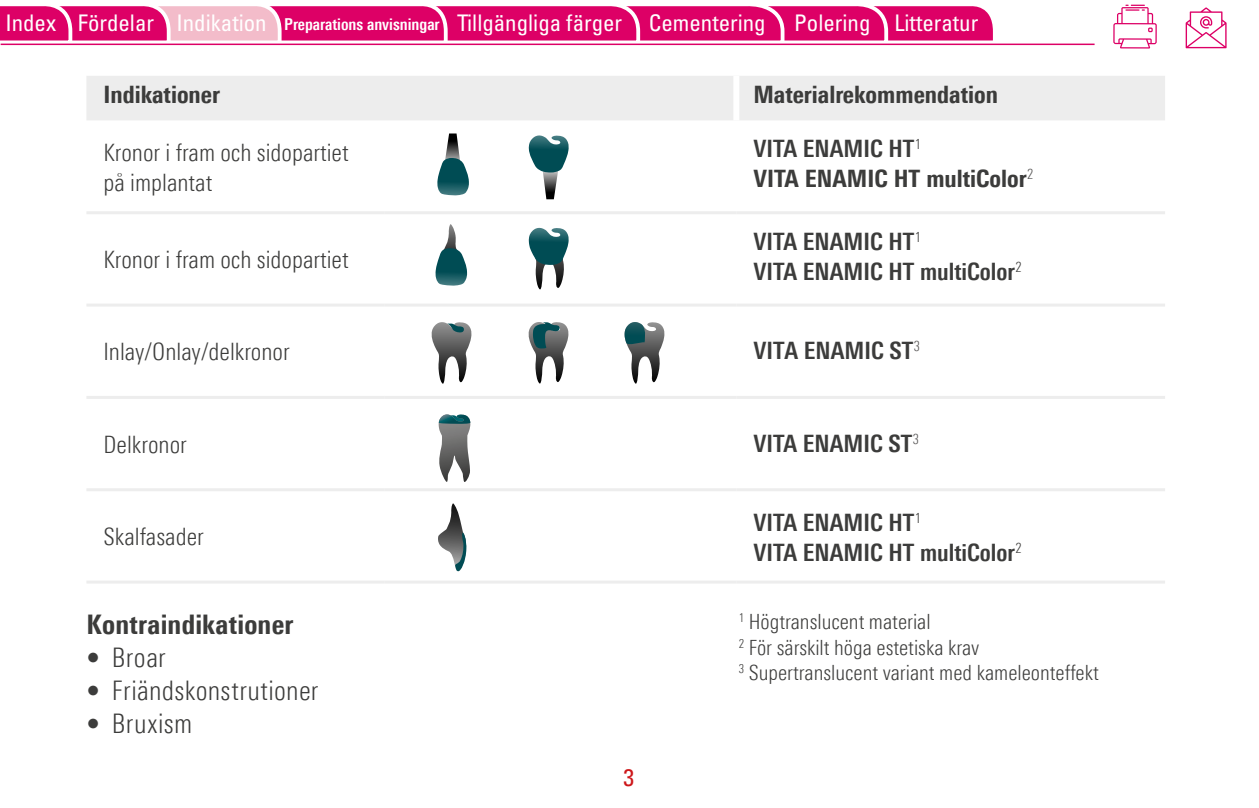
<style>
.page{position:relative;width:1259px;height:808px;background:#fff}
.page>*{position:absolute;margin:0;border:0;box-sizing:border-box;transform-origin:0 0}
.t1{font:300 condensed 27px "Univers Next Pro";letter-spacing:.01em;color:#3c3c3b}
.t2{font:800 condensed 27px "Univers Next Pro";letter-spacing:.01em;color:#3c3c3b}
.t3{font:300 condensed 24px/30px "Univers Next Pro";color:#3c3c3b}
.t4{font:700 condensed 24px/30px "Univers Next Pro";color:#3c3c3b}
.t5{font:800 condensed 24px/30px "Univers Next Pro";color:#3c3c3b}
.t6{font:condensed 24px "Univers";color:#cd171a}
.t7{font:condensed 22.8px "Univers";color:#fff}
.t8{font:300 condensed 21px/25.2px "Univers Next Pro";color:#3c3c3b}
.t9{font:700 condensed 16.5px "Univers Next Pro";color:#fff}
.s1{font-weight:700}
</style>
<div class="page">
<svg style="left:1113px;top:5px;width:43px;height:44px"></svg>
<svg style="left:1185px;top:7px;width:41px;height:41px"></svg>
<svg style="left:438px;top:414px;width:32px;height:68px"></svg>
<svg style="left:0;top:6px;width:998px;height:40px;background:#e33685"></svg>
<hr style="left:1px;top:44px;width:1093px;height:1px;background:#d06">
<svg style="left:529px;top:227px;width:40px;height:63px"></svg>
<svg style="left:624px;top:322px;width:40px;height:62px"></svg>
<svg style="left:435px;top:224px;width:32px;height:62px"></svg>
<svg style="left:431px;top:322px;width:40px;height:62px"></svg>
<svg style="left:528px;top:322px;width:40px;height:62px"></svg>
<svg style="left:438px;top:503px;width:29px;height:68px"></svg>
<svg style="left:529px;top:135px;width:40px;height:64px"></svg>
<svg style="left:437px;top:133px;width:32px;height:62px"></svg>
<div style="left:86px;top:76px;width:1079px;height:44px;background:#ededed"></div>
<hr style="left:86px;top:211px;width:298px;height:3px;background:#ededed">
<hr style="left:384px;top:211px;width:352px;height:3px;background:#ededed">
<hr style="left:736px;top:211px;width:429px;height:3px;background:#ededed">
<hr style="left:86px;top:304px;width:298px;height:3px;background:#ededed">
<hr style="left:384px;top:304px;width:352px;height:3px;background:#ededed">
<hr style="left:736px;top:304px;width:429px;height:3px;background:#ededed">
<hr style="left:86px;top:396px;width:298px;height:3px;background:#ededed">
<hr style="left:384px;top:396px;width:352px;height:3px;background:#ededed">
<hr style="left:736px;top:396px;width:429px;height:3px;background:#ededed">
<hr style="left:86px;top:488px;width:298px;height:3px;background:#ededed">
<hr style="left:384px;top:488px;width:352px;height:3px;background:#ededed">
<hr style="left:736px;top:488px;width:429px;height:3px;background:#ededed">
<hr style="left:86px;top:580px;width:298px;height:3px;background:#ededed">
<hr style="left:384px;top:580px;width:352px;height:3px;background:#ededed">
<hr style="left:736px;top:580px;width:429px;height:3px;background:#ededed">
<div style="left:733px;top:76px;width:6px;height:44px;background:#fff"></div>
<p class="t7" style="left:5px;top:9px;width:263px">Index Fördelar Indikation</p>
<p class="t7" style="left:457px;top:9px;width:523px">Tillgängliga färger Cementering Polering Litteratur</p>
<p class="t9" style="left:284px;top:14px;width:157px">Preparations anvisningar</p>
<p class="t5" style="left:103px;top:80px;width:118px">Indikationer</p>
<p class="t5" style="left:753px;top:80px;width:246px">Materialrekommendation</p>
<p class="t3" style="left:103px;top:137px;width:247px">Kronor i fram och sidopartiet på implantat</p>
<p class="t5" style="left:753px;top:133px;width:281px"><span class="s1">VITA ENAMIC HT</span><sup>1<br></sup>VITA ENAMIC HT multiColor<sup>2</sup></p>
<p class="t3" style="left:103px;top:244px;width:247px">Kronor i fram och sidopartiet</p>
<p class="t3" style="left:103px;top:337px;width:188px">Inlay/Onlay/delkronor</p>
<p class="t3" style="left:103px;top:429px;width:85px">Delkronor</p>
<p class="t3" style="left:103px;top:521px;width:102px">Skalfasader</p>
<p class="t2" style="left:86px;top:608px;width:209px">Kontraindikationer</p>
<p class="t1" style="left:86px;top:642px;width:81px">• Broar</p>
<p class="t1" style="left:86px;top:675px;width:234px">• Friändskonstrutioner</p>
<p class="t1" style="left:86px;top:708px;width:107px">• Bruxism</p>
<p class="t6" style="left:623px;top:762px;width:12px">3</p>
<p class="t4" style="left:753px;top:226px;width:270px">VITA ENAMIC HT<sup>1<br></sup>VITA ENAMIC HT multiColor<sup>2</sup></p>
<p class="t4" style="left:753px;top:335px;width:168px">VITA ENAMIC ST<sup>3</sup></p>
<p class="t4" style="left:753px;top:428px;width:167px">VITA ENAMIC ST<sup>3</sup></p>
<p class="t4" style="left:753px;top:507px;width:270px">VITA ENAMIC HT<sup>1<br></sup>VITA ENAMIC HT multiColor<sup>2</sup></p>
<p class="t8" style="left:739px;top:609px;width:361px"><sup>1</sup> Högtranslucent material<br><sup>2</sup> För särskilt höga estetiska krav<br><sup>3</sup> Supertranslucent variant med kameleonteffekt</p>
</div>
